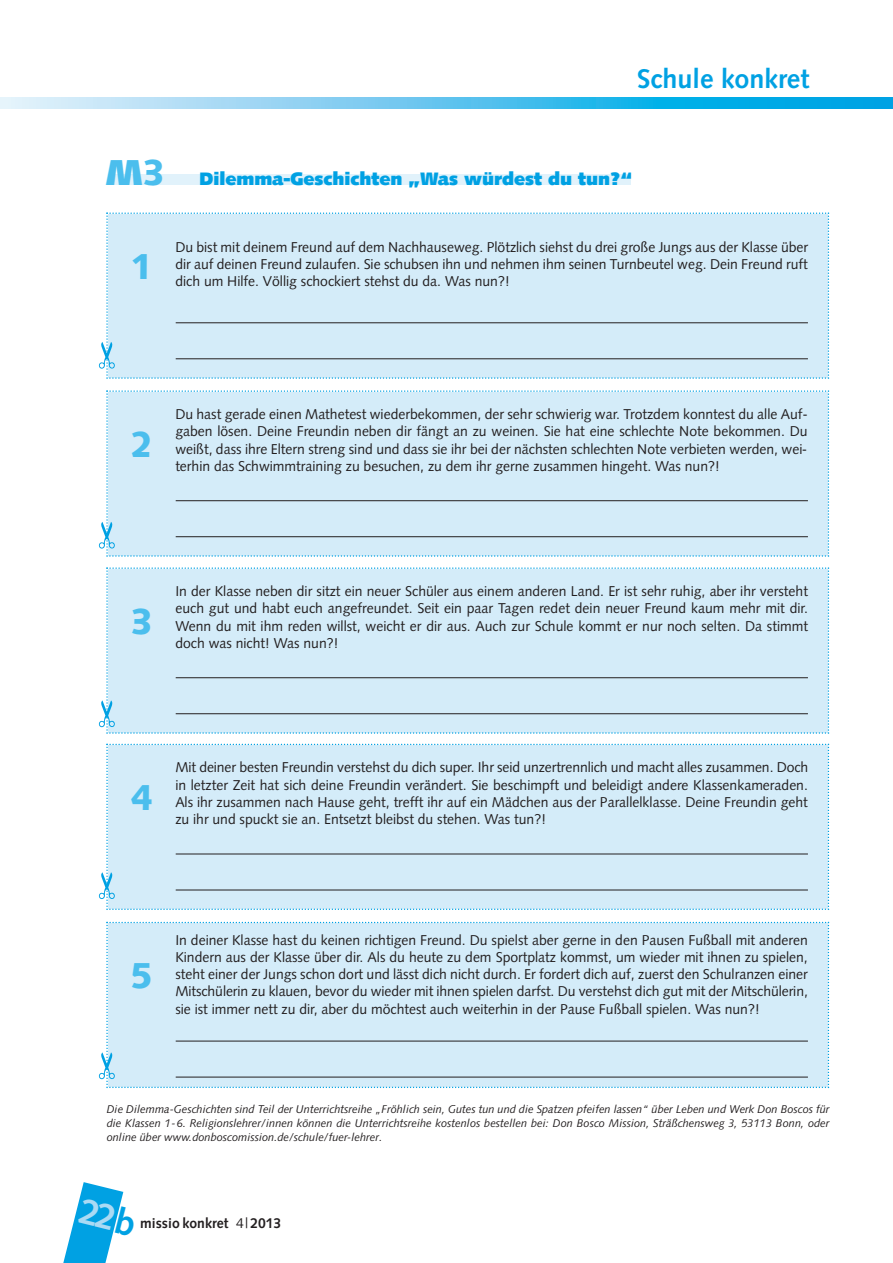
<style>
.page{position:relative;width:893px;height:1263px;background:#fff}
.page>*{position:absolute;margin:0;border:0;box-sizing:border-box;transform-origin:0 0}
.t1{font:900 36px "Syntax";color:#4bbeed}
.t2{font:700 27px "Syntax";color:#00a1e3}
.t3{font:900 18px "Syntax";color:#00a1e3}
.t4{font:14.25px/17.2px "Syntax";color:#231f20;text-align:justify}
.t5{font:700 14.25px "Syntax";color:#231f20}
.t6{font:italic 11.25px/14.2px "Syntax";color:#231f20;text-align:justify}
.s1{font-size:36px;color:#4bbeed}
.s2{font-weight:400}
</style>
<div class="page">
<svg style="left:0;top:98px;width:893px;height:10px;background:#60c5ee"></svg>
<div style="left:108px;top:174px;width:523px;height:11px;background:#e1f2fb"></div>
<div style="left:99px;top:212px;width:730px;height:167px;background:#d4ecf9"></div>
<hr style="left:176px;top:322px;width:632px;height:1px;background:#231f20">
<hr style="left:176px;top:358px;width:632px;height:1px;background:#231f20">
<div style="left:99px;top:390px;width:730px;height:167px;background:#d4ecf9"></div>
<div style="left:99px;top:567px;width:730px;height:167px;background:#d4ecf9"></div>
<div style="left:99px;top:744px;width:730px;height:166px;background:#d4ecf9"></div>
<div style="left:99px;top:922px;width:730px;height:166px;background:#d4ecf9"></div>
<svg style="left:63px;top:1182px;width:61px;height:81px"></svg>
<h2 class="t2" style="left:637px;top:68px;width:174px">Schule konkret</h2>
<p class="t3" style="left:106px;top:171px;width:527px"><span class="s1">M</span><span class="s1">3</span> Dilemma-Geschichten „Was würdest du tun?“</p>
<h1 class="t1" style="left:130px;top:252px;width:25px">1</h1>
<p class="t4" style="left:175px;top:239px;width:634px">Du bist mit deinem Freund auf dem Nachhauseweg. Plötzlich siehst du drei große Jungs aus der Klasse über dir auf deinen Freund zulaufen. Sie schubsen ihn und nehmen ihm seinen Turnbeutel weg. Dein Freund ruft</p>
<p class="t4" style="left:175px;top:274px;width:336px">dich um Hilfe. Völlig schockiert stehst du da. Was nun?!</p>
<h1 class="t1" style="left:130px;top:430px;width:25px">2</h1>
<p class="t4" style="left:175px;top:407px;width:634px">Du hast gerade einen Mathetest wiederbekommen, der sehr schwierig war. Trotzdem konntest du alle Auf&shy;gaben lösen. Deine Freundin neben dir fängt an zu weinen. Sie hat eine schlechte Note bekommen. Du weißt, dass ihre Eltern streng sind und dass sie ihr bei der nächsten schlechten Note verbieten werden, wei&shy;terhin das Schwimmtraining zu besuchen, zu dem ihr gerne zusammen hingeht. Was nun?!</p>
<h1 class="t1" style="left:130px;top:607px;width:25px">3</h1>
<p class="t4" style="left:175px;top:584px;width:634px">In der Klasse neben dir sitzt ein neuer Schüler aus einem anderen Land. Er ist sehr ruhig, aber ihr versteht euch gut und habt euch angefreundet. Seit ein paar Tagen redet dein neuer Freund kaum mehr mit dir.<br>Wenn du mit ihm reden willst, weicht er dir aus. Auch zur Schule kommt er nur noch selten. Da stimmt doch was nicht! Was nun?!</p>
<h1 class="t1" style="left:130px;top:783px;width:25px">4</h1>
<p class="t4" style="left:175px;top:760px;width:634px">Mit deiner besten Freundin verstehst du dich super. Ihr seid unzertrennlich und macht alles zusammen. Doch in letzter Zeit hat sich deine Freundin verändert. Sie beschimpft und beleidigt andere Klassenkameraden.<br>Als ihr zusammen nach Hause geht, trefft ihr auf ein Mädchen aus der Parallelklasse. Deine Freundin geht zu ihr und spuckt sie an. Entsetzt bleibst du stehen. Was tun?!</p>
<h1 class="t1" style="left:130px;top:961px;width:25px">5</h1>
<p class="t4" style="left:175px;top:932px;width:634px">In deiner Klasse hast du keinen richtigen Freund. Du spielst aber gerne in den Pausen Fußball mit anderen Kindern aus der Klasse über dir. Als du heute zu dem Sportplatz kommst, um wieder mit ihnen zu spielen, steht einer der Jungs schon dort und lässt dich nicht durch. Er fordert dich auf, zuerst den Schulranzen einer Mitschülerin zu klauen, bevor du wieder mit ihnen spielen darfst. Du verstehst dich gut mit der Mitschülerin, sie ist immer nett zu dir, aber du möchtest auch weiterhin in der Pause Fußball spielen. Was nun?!</p>
<p class="t6" style="left:107px;top:1103px;width:724px">Die Dilemma-Geschichten sind Teil der Unterrichtsreihe „Fröhlich sein, Gutes tun und die Spatzen pfeifen lassen“ über Leben und Werk Don Boscos für die Klassen 1-6. Religionslehrer/innen können die Unterrichtsreihe kostenlos bestellen bei: Don Bosco Mission, Sträßchensweg 3, 53113 Bonn, oder online über www.donboscomission.de/schule/fuer-lehrer.</p>
<p class="t5" style="left:140px;top:1218px;width:143px">missio konkret <span class="s2">4|</span> 2013</p>
</div>
